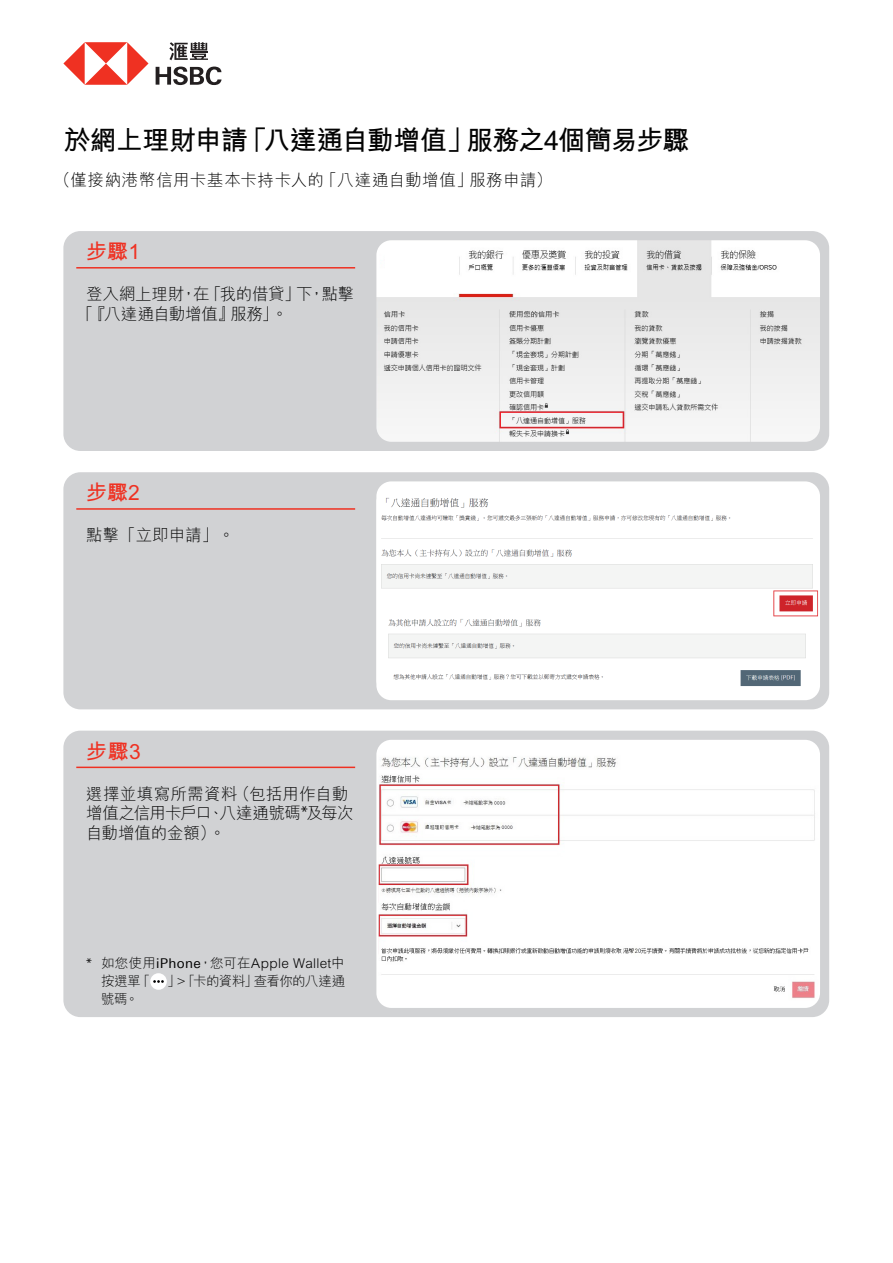
<style>
.page{position:relative;width:893px;height:1263px;background:#fff}
.page>*{position:absolute;margin:0;border:0;box-sizing:border-box;transform-origin:0 0}
.t1{font:700 27px "M Hei HK";letter-spacing:-.035em;color:#030303}
.t2{font:700 21px "M Hei HK";letter-spacing:.005em;color:#ef3122}
.t3{font:300 16.5px/19.8px "M Hei HK";color:#030303}
.t4{font:300 16.5px "M Hei HK";letter-spacing:.025em;color:#030303}
.t5{font:300 13.5px/18px "M Hei HK";letter-spacing:.005em;color:#030303;text-align:justify}
.s1{font-family:"Univers Nextfor HSBCW01"}
.s2{font-family:"Univers Nextfor HSBCW01";font-weight:400}
</style>
<div class="page">
<div style="left:63px;top:231px;width:766px;height:220px;background:#d1d2d4;border-radius:17px"></div>
<hr style="left:76px;top:267px;width:279px;height:2px;background:#ef3122">
<img style="left:376px;top:240px;width:444px;height:202px">
<div style="left:385px;top:251px;width:61px;height:33px;background:#fff"></div>
<div style="left:63px;top:472px;width:766px;height:237px;background:#d1d2d4;border-radius:17px"></div>
<hr style="left:76px;top:508px;width:279px;height:2px;background:#ef3122">
<div style="left:376px;top:481px;width:444px;height:219px;background:#fff;border-radius:15px"></div>
<img style="left:376px;top:490px;width:442px;height:205px">
<div style="left:63px;top:731px;width:766px;height:286px;background:#d1d2d4;border-radius:17px"></div>
<div style="left:150px;top:973px;width:17px;height:17px;background:#fff;border-radius:50%"></div>
<svg style="left:153px;top:980px;width:11px;height:3px"></svg>
<hr style="left:76px;top:767px;width:279px;height:1px;background:#ef3122">
<div style="left:376px;top:740px;width:444px;height:268px;background:#fff;border-radius:15px"></div>
<img style="left:378px;top:757px;width:442px;height:243px">
<svg style="left:63px;top:42px;width:86px;height:43px"></svg>
<svg style="left:156px;top:67px;width:66px;height:18px"></svg>
<svg style="left:169px;top:42px;width:39px;height:18px"></svg>
<h1 class="t1" style="left:64px;top:121px;width:627px">於網上理財申請「八達通自動增值」服務之4個簡易步驟</h1>
<p class="t4" style="left:54px;top:172px;width:500px">（僅接納港幣信用卡基本卡持卡人的「八達通自動增值」服務申請）</p>
<p class="t2" style="left:86px;top:236px;width:55px">步驟1</p>
<p class="t3" style="left:77px;top:284px;width:279px;text-indent:9px">登入網上理財，在「我的借貸」下，點擊「『八達通自動增值』服務」。</p>
<p class="t2" style="left:86px;top:477px;width:55px">步驟2</p>
<p class="t3" style="left:86px;top:525px;width:150px">點擊「立即申請」。</p>
<p class="t2" style="left:86px;top:736px;width:56px">步驟3</p>
<p class="t3" style="left:86px;top:783px;width:269px">選擇並填寫所需資料（包括用作自動增值之信用卡戶口、八達通號碼<span class="s1">*</span>及每次自動增值的金額）。</p>
<p class="t5" style="left:101px;top:954px;width:246px;text-indent:-15px"><span class="s1">*</span> 如您使用<span class="s2">iPhone</span>，您可在Apple Wallet中按選單「 」&gt;「卡的資料」查看你的八達通號碼。</p>
</div>
